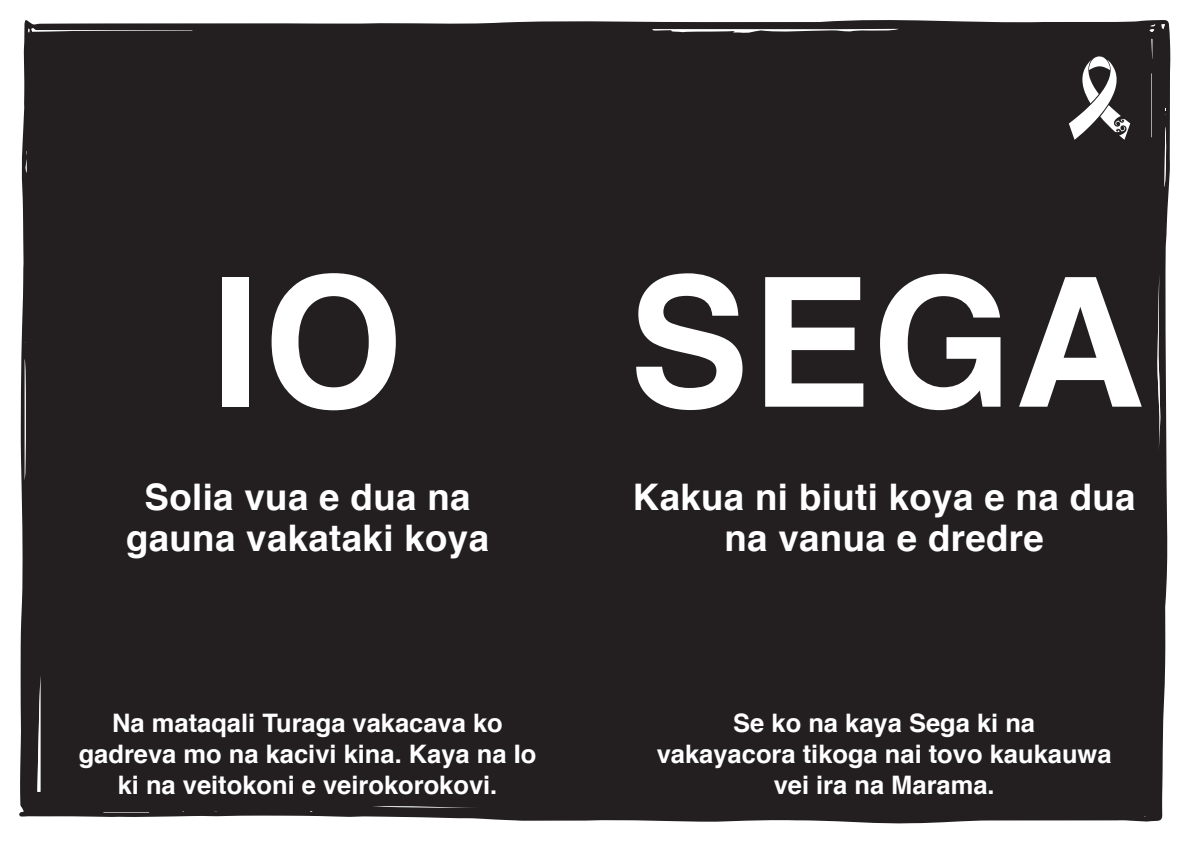
<style>
.page{position:relative;width:1191px;height:842px;background:#fff}
.page>*{position:absolute;margin:0;border:0;box-sizing:border-box;transform-origin:0 0}
.t1{font:700 180px "Helvetica";letter-spacing:.01em;color:#fff}
.t2{font:700 36.6px/41px "Helvetica";letter-spacing:.01em;color:#fff;text-align:center}
.t3{font:700 25.5px/30.9px "Helvetica";color:#fff;text-align:center}
</style>
<div class="page">
<div style="left:19px;top:20px;width:1151px;height:804px;background:#231f20"></div>
<svg style="left:37px;top:675px;width:3px;height:117px"></svg>
<svg style="left:1156px;top:274px;width:6px;height:180px"></svg>
<svg style="left:25px;top:359px;width:1px;height:122px"></svg>
<svg style="left:1164px;top:127px;width:2px;height:60px"></svg>
<svg style="left:372px;top:805px;width:106px;height:3px"></svg>
<svg style="left:1151px;top:73px;width:1px;height:64px"></svg>
<svg style="left:103px;top:812px;width:46px;height:1px"></svg>
<svg style="left:1151px;top:39px;width:1px;height:20px"></svg>
<svg style="left:1149px;top:24px;width:15px;height:9px"></svg>
<svg style="left:25px;top:151px;width:2px;height:22px"></svg>
<svg style="left:28px;top:28px;width:164px;height:5px"></svg>
<svg style="left:649px;top:29px;width:249px;height:5px"></svg>
<svg style="left:1068px;top:56px;width:62px;height:84px"></svg>
<p class="t1" style="left:211px;top:198px;width:193px">IO</p>
<p class="t2" style="left:126px;top:477px;width:364px">Solia vua e dua na gauna vakataki koya</p>
<p class="t1" style="left:629px;top:198px;width:517px">SEGA</p>
<p class="t2" style="left:633px;top:477px;width:504px">Kakua ni biuti koya e na dua na vanua e dredre</p>
<p class="t3" style="left:79px;top:708px;width:459px">Na mataqali Turaga vakacava ko gadreva mo na kacivi kina. Kaya na Io ki na veitokoni e veirokorokovi.</p>
<p class="t3" style="left:657px;top:708px;width:456px">Se ko na kaya Sega ki na<br>vakayacora tikoga nai tovo kaukauwa vei ira na Marama.</p>
</div>
